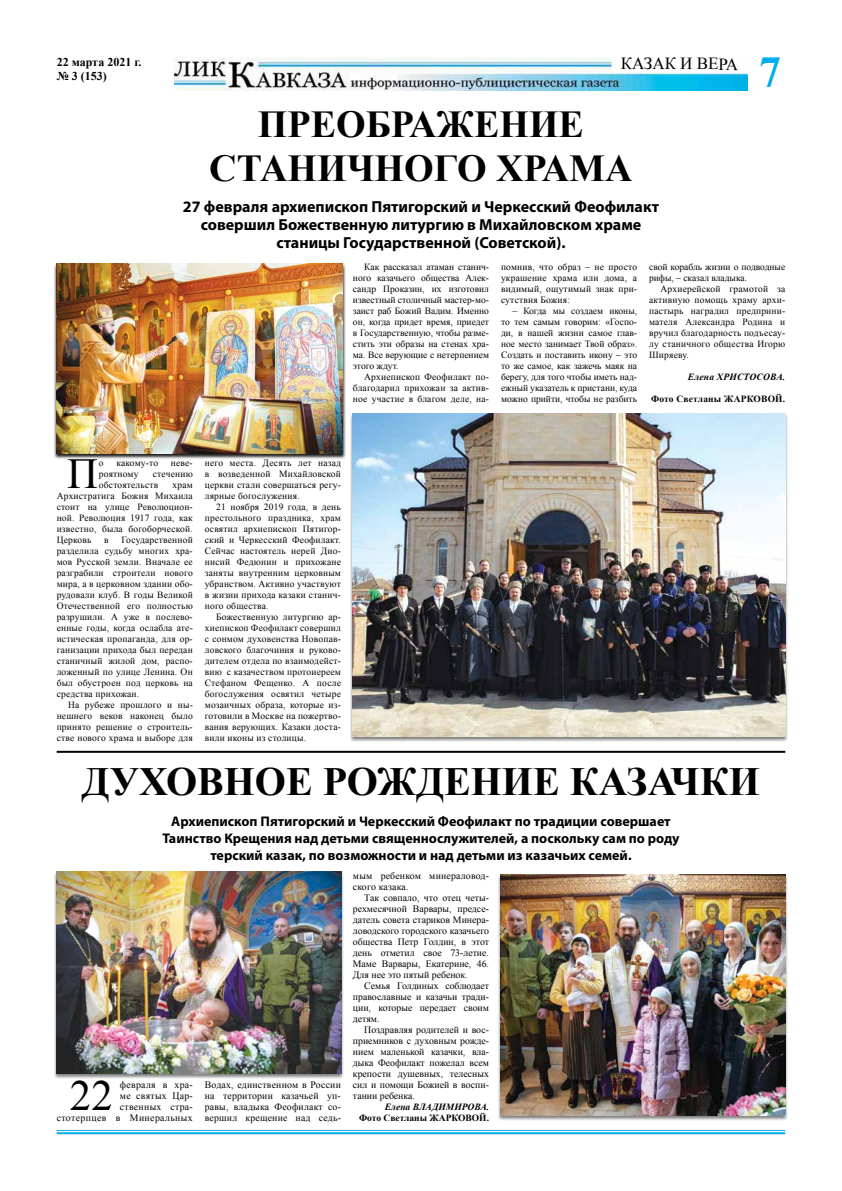
<style>
.page{position:relative;width:842px;height:1191px;background:#fff}
.page>*{position:absolute;margin:0;border:0;box-sizing:border-box;transform-origin:0 0}
.t1{font:700 44px "Times New Roman";color:#00aeef}
.t2{font:43px "Times New Roman";color:#000}
.t3{font:42.7px "Times New Roman";color:#000}
.t4{font:700 40px "Times New Roman";color:#000}
.t5{font:700 38px/44px "Times New Roman";color:#000;text-align:center}
.t6{font:17px "Times New Roman";letter-spacing:-.01em;color:#000}
.t7{font:700 16px/18px "Myriad Pro";color:#000;text-align:center}
.t8{font:700 14px/16.5px "Myriad Pro";color:#000;text-align:center}
.t9{font:700 12px/14.4px "Times New Roman";color:#000}
.t10{font:9.8px/11px "Times New Roman";color:#000;text-align:justify}
.t11{font:9.8px/11px "Times New Roman";letter-spacing:.03em;color:#000;text-align:right}
.t12{font:9.8px/11px "Times New Roman";letter-spacing:.02em;color:#000}
.t13{font:9.5px/11px "Times New Roman";letter-spacing:.02em;color:#000;text-align:justify}
.t14{font:9.5px/11px "Times New Roman";color:#000}
.t15{font:700 9.5px "Times New Roman";color:#000}
.t16{font:700 9.5px "Times New Roman";letter-spacing:.02em;color:#000}
.t17{font:italic 700 9.5px "Times New Roman";color:#000}
.t18{font:italic 700 9.5px "Times New Roman";letter-spacing:.02em;color:#000}
</style>
<div class="page">
<img style="left:174px;top:57px;width:573px;height:34px">
<svg style="left:611px;top:57px;width:136px;height:16px"></svg>
<hr style="left:57px;top:1130px;width:728px;height:1px;background:#00aeef">
<hr style="left:57px;top:1132px;width:728px;height:2px;background:#00aeef">
<hr style="left:57px;top:751px;width:728px;height:2px;background:#000">
<div style="left:350px;top:413px;width:438px;height:329px;background:#000;opacity:.5"></div>
<img style="left:353px;top:413px;width:432px;height:323px">
<div style="left:54px;top:263px;width:292px;height:197px;background:#000;opacity:.9"></div>
<img style="left:57px;top:264px;width:286px;height:190px">
<div style="left:497px;top:874px;width:291px;height:247px;background:#000;opacity:.5"></div>
<img style="left:501px;top:874px;width:284px;height:241px">
<div style="left:54px;top:871px;width:290px;height:208px;background:#000;opacity:.5"></div>
<img style="left:57px;top:872px;width:284px;height:201px">
<p class="t9" style="left:57px;top:54px;width:86px">22 марта 2021 г. № 3 (153)</p>
<h3 class="t6" style="left:621px;top:52px;width:119px">КАЗАК И ВЕРА</h3>
<h3 class="t5" style="left:209px;top:101px;width:425px">ПРЕОБРАЖЕНИЕ<br>СТАНИЧНОГО ХРАМА</h3>
<h3 class="t7" style="left:183px;top:197px;width:478px">27 февраля архиепископ Пятигорский и Черкесский Феофилакт совершил Божественную литургию в Михайловском храме станицы Государственной (Советской).</h3>
<h1 class="t1" style="left:759px;top:42px;width:23px">7</h1>
<p class="t13" style="left:353px;top:261px;width:138px;text-indent:11px">Как рассказал атаман станич&shy;ного казачьего общества Алек&shy;сандр Проказин, их изготовил известный столичный мастер-мо&shy;заист раб Божий Вадим. Именно он, когда придет время, приедет в Государственную, чтобы разме&shy;стить эти образы на стенах хра&shy;ма. Все верующие с нетерпением этого ждут.</p>
<p class="t13" style="left:353px;top:371px;width:138px;text-indent:11px">Архиепископ Феофилакт по&shy;благодарил прихожан за актив&shy;ное участие в благом деле, на-</p>
<p class="t13" style="left:501px;top:261px;width:138px">помнив, что образ – не просто украшение храма или дома, а видимый, ощутимый знак при&shy;сутствия Божия:</p>
<p class="t13" style="left:501px;top:305px;width:138px;text-indent:11px">– Когда мы создаем иконы, то тем самым говорим: «Госпо&shy;ди, в нашей жизни самое глав&shy;ное место занимает Твой образ».<br>Создать и поставить икону – это то же самое, как зажечь маяк на берегу, для того чтобы иметь над&shy;ежный указатель к пристани, куда можно прийти, чтобы не разбить</p>
<p class="t14" style="left:649px;top:261px;width:138px">свой корабль жизни о подводные рифы, – сказал владыка.</p>
<p class="t13" style="left:649px;top:283px;width:138px;text-indent:11px">Архиерейской грамотой за активную помощь храму архи&shy;пастырь наградил предприни&shy;мателя Александра Родина и вручил благодарность подъесау&shy;лу станичного общества Игорю Ширяеву.</p>
<p class="t18" style="left:688px;top:370px;width:99px">Елена ХРИСТОСОВА.</p>
<p class="t16" style="left:651px;top:393px;width:136px">Фото Светланы ЖАРКОВОЙ.</p>
<h3 class="t3" style="left:67px;top:445px;width:32px">П</h3>
<p class="t13" style="left:99px;top:457px;width:6px">о</p>
<p class="t13" style="left:117px;top:457px;width:43px">какому-то</p>
<p class="t13" style="left:171px;top:457px;width:23px">неве-</p>
<p class="t13" style="left:99px;top:468px;width:95px;text-indent:54px">стечению обстоятельств</p>
<p class="t13" style="left:99px;top:468px;width:41px">роятному</p>
<p class="t13" style="left:57px;top:479px;width:138px;text-indent:116px">храм Архистратига Божия Михаила стоит на улице Революцион&shy;ной. Революция 1917 года, как известно, была богоборческой.<br>Церковь</p>
<p class="t13" style="left:57px;top:534px;width:138px;text-indent:65px">государственной разделила судьбу многих хра&shy;мов Русской земли. Вначале ее разграбили строители нового мира, а в церковном здании обо&shy;рудовали клуб. В годы Великой Отечественной его полностью разрушили. А уже в послево&shy;енные годы, когда ослабла ате&shy;истическая пропаганда, для ор&shy;ганизации прихода был передан станичный жилой дом, распо&shy;ложенный по улице Ленина. Он был обустроен под церковь на средства прихожан.</p>
<p class="t13" style="left:57px;top:699px;width:138px;text-indent:11px">На рубеже прошлого и ны&shy;нешнего веков наконец было принято решение о строитель&shy;стве нового храма и выборе для</p>
<p class="t13" style="left:104px;top:534px;width:6px">в</p>
<p class="t13" style="left:205px;top:457px;width:138px">него места. Десять лет назад в возведенной Михайловской церкви стали совершаться регу&shy;лярные богослужения.</p>
<p class="t13" style="left:205px;top:501px;width:138px;text-indent:11px">21 ноября 2019 года, в день престольного праздника, храм освятил архиепископ Пятигор&shy;ский и Черкесский Феофилакт.<br>Сейчас настоятель иерей Дио&shy;нисий Федюнин и прихожане заняты внутренним церковным убранством. Активно участвуют в жизни прихода казаки станич&shy;ного общества.</p>
<p class="t13" style="left:205px;top:611px;width:138px;text-indent:11px">Божественную литургию ар&shy;хиепископ Феофилакт совершил с сонмом духовенства Новопав&shy;ловского благочиния и руково&shy;дителем отдела по взаимодейст&shy;вию с казачеством протоиереем Стефаном Фещенко. А после богослужения освятил четыре мозаичных образа, которые из&shy;готовили в Москве на пожертво&shy;вания верующих. Казаки доста&shy;вили иконы из столицы.</p>
<h3 class="t4" style="left:82px;top:753px;width:680px">ДУХОВНОЕ РОЖДЕНИЕ КАЗАЧКИ</h3>
<h3 class="t8" style="left:162px;top:813px;width:519px">Архиепископ Пятигорский и Черкесский Феофилакт по традиции совершает<br>Таинство Крещения над детьми священнослужителей, а поскольку сам по роду терский казак, по возможности и над детьми из казачьих семей.</h3>
<h2 class="t2" style="left:70px;top:1067px;width:45px">22</h2>
<p class="t11" style="left:57px;top:1079px;width:138px">февраля в хра-<br>ме святых Цар-<br>ственных стра-<br>стотерпцев в Минеральных</p>
<p class="t10" style="left:205px;top:1079px;width:138px">Водах, единственном в России на территории казачьей уп&shy;равы, владыка Феофилакт со&shy;вершил крещение над седь-</p>
<p class="t12" style="left:353px;top:869px;width:138px">мым ребенком минераловод&shy;ского казака.</p>
<p class="t10" style="left:353px;top:891px;width:138px;text-indent:11px">Так совпало, что отец четы&shy;рехмесячной Варвары, предсе&shy;датель совета стариков Минера&shy;ловодского городского казачьего общества Петр Голдин, в этот день отметил свое 73-летие.<br>Маме Варвары, Екатерине, 46.<br>Для нее это пятый ребенок.</p>
<p class="t10" style="left:353px;top:979px;width:138px;text-indent:11px">Семья Голдиных соблюдает православные и казачьи тради&shy;ции, которые передает своим детям.</p>
<p class="t10" style="left:353px;top:1023px;width:138px;text-indent:11px">Поздравляя родителей и вос&shy;приемников с духовным рожде&shy;нием маленькой казачки, вла&shy;дыка Феофилакт пожелал всем крепости душевных, телесных сил и помощи Божией в воспи&shy;тании ребенка.</p>
<p class="t17" style="left:385px;top:1100px;width:106px">Елена ВЛАДИМИРОВА.</p>
<p class="t15" style="left:359px;top:1111px;width:132px">Фото Светланы ЖАРКОВОЙ.</p>
</div>
